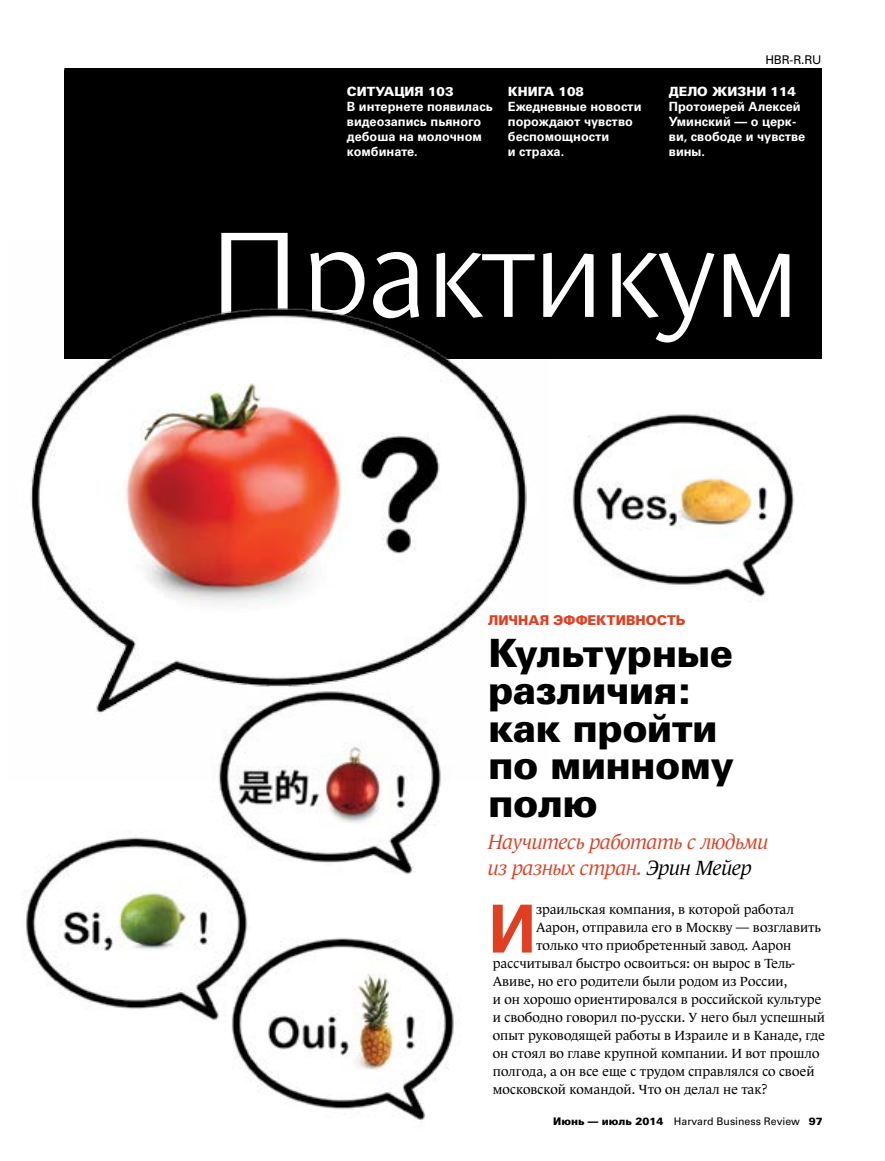
<style>
.page{position:relative;width:885px;height:1161px;background:#fff}
.page>*{position:absolute;margin:0;border:0;box-sizing:border-box;transform-origin:0 0}
.t1{font:124.5px "Le Monde Sans";letter-spacing:-.03em;color:#fff}
.t2{font:900 39px/37.5px "Univers Cyr";letter-spacing:-.02em;color:#000}
.t3{font:italic 21px/25.5px "Le Monde Journal";letter-spacing:-.025em;color:#e23e21}
.t4{font:13.5px "Le Monde Journal";color:#000}
.t5{font:900 13.5px "Univers Cyr";color:#e23e21}
.t6{font:700 12.75px/15px "Univers Cyr";color:#fff}
.t7{font:900 12.75px "Univers Cyr";color:#fff}
.t8{font:12px "Univers Cyr";color:#000}
.t9{font:10.5px "Univers Cyr";color:#000}
.s1{color:#000}
.s2{font-weight:900}
</style>
<div class="page">
<div style="left:64px;top:70px;width:757px;height:288px;background:#000"></div>
<img style="left:219px;top:780px;width:222px;height:95px">
<img style="left:242px;top:938px;width:217px;height:182px">
<img style="left:24px;top:808px;width:247px;height:252px">
<img style="left:572px;top:414px;width:222px;height:187px">
<img style="left:30px;top:308px;width:518px;height:472px">
<svg style="left:493px;top:905px;width:38px;height:47px"></svg>
<hr style="left:65px;top:68px;width:756px;height:3px;background:#000">
<p class="t7" style="left:347px;top:84px;width:108px">СИТУАЦИЯ 103</p>
<p class="t6" style="left:347px;top:99px;width:147px">В интернете появилась видеозапись пьяного дебоша на молочном комбинате.</p>
<p class="t7" style="left:508px;top:84px;width:78px">КНИГА 108</p>
<p class="t6" style="left:508px;top:99px;width:135px">Ежедневные новости порождают чувство беспомощности<br>и страха.</p>
<p class="t8" style="left:765px;top:52px;width:58px">hbr-R.ru</p>
<p class="t7" style="left:668px;top:84px;width:129px">ДЕЛО ЖИЗНИ 114</p>
<p class="t6" style="left:668px;top:99px;width:138px">Протоиерей Алексей<br>Уминский — о церк&shy;ви, свободе и чувстве вины.</p>
<h1 class="t1" style="left:206px;top:204px;width:596px">Практикум</h1>
<p class="t5" style="left:488px;top:612px;width:34px">личная</p>
<p class="t5" style="left:553px;top:612px;width:38px">эффекти</p>
<p class="t5" style="left:626px;top:612px;width:13px">вност</p>
<p class="t5" style="left:675px;top:612px;width:11px">ь</p>
<h2 class="t2" style="left:488px;top:634px;width:247px">Культурные различия: как пройти по минному полю</h2>
<h3 class="t3" style="left:488px;top:829px;width:282px">Научитесь работать с людьми из разных стран. <span class="s1">Эрин Мейер</span></h3>
<p class="t4" style="left:536px;top:902px;width:259px">зраильская компания, в которой работал</p>
<p class="t4" style="left:536px;top:920px;width:286px">Аарон, отправила его в Москву — возглавить</p>
<p class="t4" style="left:536px;top:938px;width:257px">только что приобретенный завод. Аарон</p>
<p class="t4" style="left:493px;top:956px;width:303px">рассчитывал быстро освоиться: он вырос в Тель-</p>
<p class="t4" style="left:493px;top:974px;width:296px">Авиве, но его родители были родом из России,</p>
<p class="t4" style="left:493px;top:992px;width:330px">и он хорошо ориентировался в российской культуре</p>
<p class="t4" style="left:493px;top:1010px;width:333px">и свободно говорил по-русски. У него был успешный</p>
<p class="t4" style="left:493px;top:1028px;width:334px">опыт руководящей работы в Израиле и в Канаде, где</p>
<p class="t4" style="left:493px;top:1046px;width:328px">он стоял во главе крупной компании. И вот прошло</p>
<p class="t4" style="left:493px;top:1064px;width:323px">полгода, а он все еще с трудом справлялся со своей</p>
<p class="t4" style="left:493px;top:1082px;width:276px">московской командой. Что он делал не так?</p>
<p class="t9" style="left:553px;top:1114px;width:271px"><span class="s2">Июнь — июль 2014</span> Harvard Business Review <span class="s2">97</span></p>
</div>
